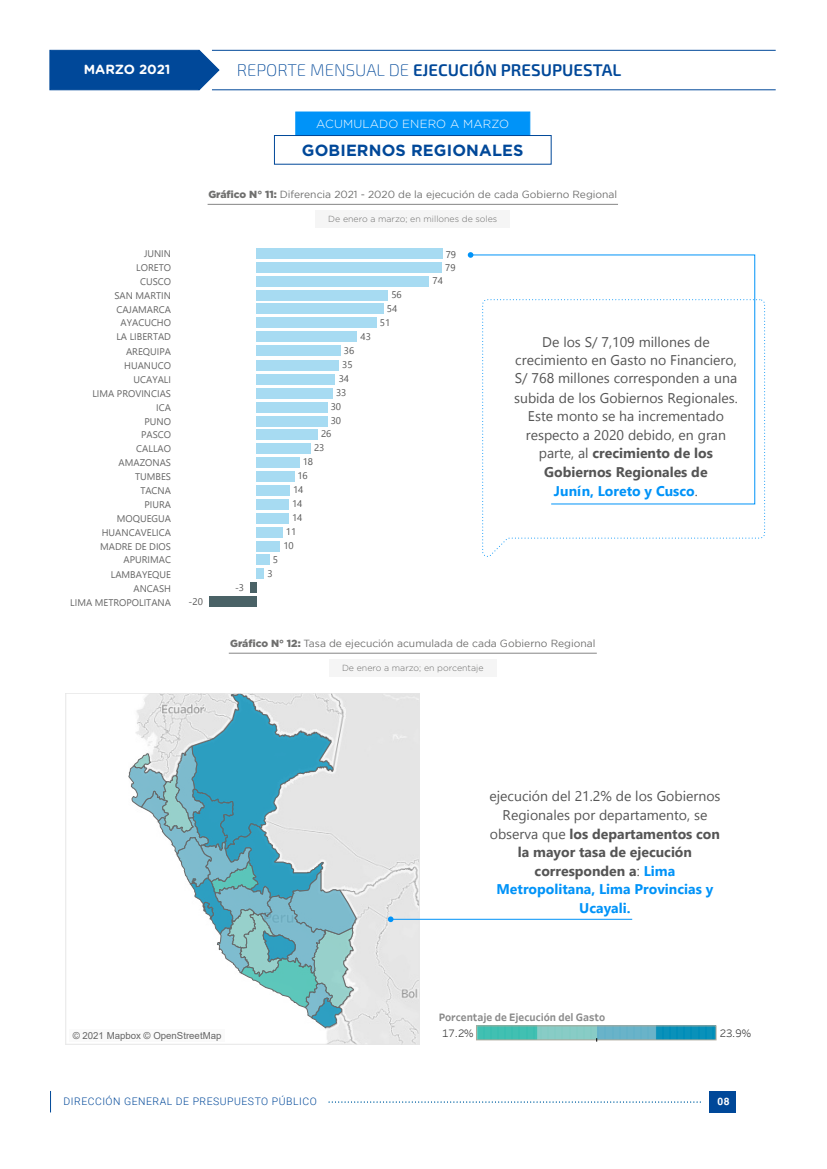
<style>
.page{position:relative;width:827px;height:1169px;background:#fff}
.page>*{position:absolute;margin:0;border:0;box-sizing:border-box;transform-origin:0 0}
.t1{font:600 16.9px "Exo 2";color:#004899}
.t2{font:700 16.2px "Gotham";letter-spacing:.01em;color:#004899}
.t3{font:14px/18.6px "Leelawadee UI 0 50";color:#555;text-align:center}
.t4{font:14px/18.6px "Leelawadee UI 0 75";color:#555;text-align:center}
.t5{font:700 13.2px "Gotham Rounded";color:#fff}
.t6{font:300 11.8px "Gotham";letter-spacing:.01em;color:#fff}
.t7{font:10.5px "Tableau Medium 0 75";color:#898989}
.t8{font:10.5px "Tableau Book 0 50";color:#333}
.t9{font:300 10.4px "Roboto";letter-spacing:.05em;color:#004899}
.t10{font:10.3px "Gotham";color:#6f6f6e}
.t11{font:700 10.3px "Helvetica LT Std";color:#fff}
.t12{font:9.7px/14px "Leelawadee UI 0 50";color:#666;text-align:right}
.t13{font:9.7px/13.2px "Leelawadee UI 0 50";color:#555;text-align:center}
.t14{font:9.7px "Arial 0 50";color:#666}
.t15{font:9.6px "Leelawadee UI";color:#555}
.t16{font:300 8.8px "Gotham";color:#6f6f6e}
.s1{font-weight:200}
.s2{font-weight:900}
.s3{font-family:"Leelawadee UI 0 50"}
.s4{color:#0093f8}
</style>
<div class="page">
<div style="left:209px;top:597px;width:47px;height:10px;background:#4a6266"></div>
<div style="left:250px;top:583px;width:6px;height:10px;background:#4a6266"></div>
<div style="left:256px;top:569px;width:8px;height:10px;background:#a7dbf2"></div>
<div style="left:256px;top:555px;width:13px;height:10px;background:#a7dbf2"></div>
<div style="left:256px;top:541px;width:24px;height:11px;background:#a7dbf2"></div>
<div style="left:256px;top:527px;width:27px;height:11px;background:#a7dbf2"></div>
<div style="left:256px;top:513px;width:33px;height:11px;background:#a7dbf2"></div>
<div style="left:256px;top:499px;width:33px;height:11px;background:#a7dbf2"></div>
<div style="left:256px;top:485px;width:34px;height:11px;background:#a7dbf2"></div>
<div style="left:256px;top:471px;width:39px;height:11px;background:#a7dbf2"></div>
<div style="left:256px;top:457px;width:43px;height:11px;background:#a7dbf2"></div>
<div style="left:256px;top:443px;width:55px;height:11px;background:#a7dbf2"></div>
<div style="left:256px;top:429px;width:62px;height:11px;background:#a7dbf2"></div>
<div style="left:256px;top:416px;width:71px;height:10px;background:#a7dbf2"></div>
<div style="left:256px;top:402px;width:71px;height:10px;background:#a7dbf2"></div>
<div style="left:256px;top:388px;width:77px;height:10px;background:#a7dbf2"></div>
<div style="left:256px;top:374px;width:79px;height:10px;background:#a7dbf2"></div>
<div style="left:256px;top:360px;width:83px;height:10px;background:#a7dbf2"></div>
<div style="left:256px;top:346px;width:84px;height:10px;background:#a7dbf2"></div>
<div style="left:256px;top:332px;width:101px;height:10px;background:#a7dbf2"></div>
<div style="left:256px;top:318px;width:120px;height:10px;background:#a7dbf2"></div>
<div style="left:256px;top:304px;width:127px;height:10px;background:#a7dbf2"></div>
<div style="left:256px;top:290px;width:132px;height:11px;background:#a7dbf2"></div>
<div style="left:256px;top:276px;width:173px;height:11px;background:#a7dbf2"></div>
<div style="left:256px;top:262px;width:185px;height:11px;background:#a7dbf2"></div>
<div style="left:256px;top:248px;width:186px;height:11px;background:#a7dbf2"></div>
<div style="left:326px;top:694px;width:93px;height:350px;background:#e5e5e5"></div>
<svg style="left:128px;top:694px;width:229px;height:335px"></svg>
<hr style="left:66px;top:693px;width:1px;height:351px;background:#e6e6e6">
<hr style="left:419px;top:693px;width:1px;height:351px;background:#e6e6e6">
<hr style="left:66px;top:693px;width:353px;height:1px;background:#e6e6e6">
<hr style="left:66px;top:1044px;width:353px;height:1px;background:#e6e6e6">
<div style="left:69px;top:1029px;width:156px;height:13px;background:#fafafa"></div>
<div style="left:476px;top:1025px;width:241px;height:15px;border:1px solid #aca899"></div>
<svg style="left:478px;top:1026px;width:238px;height:16px;background:#67b9c1"></svg>
<div style="left:710px;top:1091px;width:26px;height:21px;background:#004899"></div>
<svg style="left:50px;top:1091px;width:1px;height:21px"></svg>
<svg style="left:329px;top:1102px;width:372px;height:1px"></svg>
<div style="left:295px;top:112px;width:235px;height:24px;background:#0093f8"></div>
<div style="left:274px;top:135px;width:278px;height:30px;border:1px solid #004899"></div>
<div style="left:316px;top:211px;width:194px;height:17px;background:#f5f5f5"></div>
<hr style="left:208px;top:204px;width:410px;height:1px;background:#868686">
<div style="left:329px;top:659px;width:167px;height:18px;background:#f5f5f5"></div>
<hr style="left:229px;top:653px;width:368px;height:1px;background:#868686">
<svg style="left:482px;top:299px;width:284px;height:258px"></svg>
<svg style="left:473px;top:254px;width:283px;height:251px"></svg>
<svg style="left:468px;top:252px;width:5px;height:6px"></svg>
<hr style="left:391px;top:919px;width:241px;height:1px;background:#0093f8">
<svg style="left:388px;top:916px;width:6px;height:6px"></svg>
<hr style="left:212px;top:90px;width:564px;height:1px;background:#004899">
<hr style="left:212px;top:50px;width:564px;height:1px;background:#004899">
<div style="left:50px;top:50px;width:149px;height:40px;background:#004899;border:1px solid #004899"></div>
<svg style="left:179px;top:50px;width:41px;height:40px"></svg>
<p class="t5" style="left:84px;top:59px;width:88px">MARZO 2021</p>
<p class="t1" style="left:237px;top:60px;width:386px"><span class="s1">REPORTE MENSUAL DE</span> EJECUCIÓN PRESUPUESTAL</p>
<p class="t6" style="left:316px;top:117px;width:194px">ACUMULADO ENERO A MARZO</p>
<p class="t2" style="left:302px;top:140px;width:223px">GOBIERNOS REGIONALES</p>
<p class="t10" style="left:208px;top:188px;width:410px"><span class="s2">Gráfico N° 11:</span> Diferencia 2021 - 2020 de la ejecución de cada Gobierno Regional</p>
<p class="t12" style="left:114px;top:246px;width:58px">JUNIN<br>LORETO<br>CUSCO<br>SAN MARTIN<br>CAJAMARCA</p>
<p class="t12" style="left:92px;top:316px;width:80px">AYACUCHO<br>LA LIBERTAD<br>AREQUIPA<br>HUANUCO<br>UCAYALI<br>LIMA PROVINCIAS<br>ICA<br>PUNO</p>
<p class="t12" style="left:100px;top:427px;width:72px">PASCO<br>CALLAO<br>AMAZONAS<br>TUMBES<br>TACNA<br>PIURA<br>MOQUEGUA<br>HUANCAVELICA<br>MADRE DE DIOS</p>
<p class="t12" style="left:70px;top:553px;width:102px">APURIMAC<br>LAMBAYEQUE<br>ANCASH<br>LIMA METROPOLITANA</p>
<p class="t13" style="left:189px;top:594px;width:16px">-20</p>
<p class="t16" style="left:328px;top:214px;width:171px">De enero a marzo; en millones de soles</p>
<p class="t13" style="left:446px;top:247px;width:12px">79</p>
<p class="t15" style="left:445px;top:261px;width:12px">79</p>
<p class="t13" style="left:235px;top:580px;width:11px">-3</p>
<p class="t13" style="left:361px;top:329px;width:12px">43</p>
<p class="t13" style="left:344px;top:343px;width:12px">36</p>
<p class="t13" style="left:342px;top:357px;width:12px">35</p>
<p class="t13" style="left:339px;top:371px;width:12px">34</p>
<p class="t13" style="left:336px;top:385px;width:12px">33</p>
<p class="t13" style="left:331px;top:399px;width:12px">30</p>
<p class="t13" style="left:331px;top:413px;width:12px">30</p>
<p class="t13" style="left:314px;top:426px;width:19px;line-height:14px;text-align:left;text-indent:7px">26<br>23</p>
<p class="t13" style="left:303px;top:455px;width:12px">18</p>
<p class="t13" style="left:297px;top:469px;width:12px">16</p>
<p class="t13" style="left:293px;top:483px;width:12px">14</p>
<p class="t13" style="left:292px;top:497px;width:12px">14</p>
<p class="t13" style="left:292px;top:511px;width:12px">14</p>
<p class="t13" style="left:286px;top:525px;width:12px">11</p>
<p class="t13" style="left:283px;top:539px;width:12px">10</p>
<p class="t13" style="left:273px;top:552px;width:7px">5</p>
<p class="t13" style="left:268px;top:566px;width:7px">3</p>
<p class="t13" style="left:387px;top:288px;width:16px">56<br>54</p>
<p class="t13" style="left:380px;top:315px;width:12px">51</p>
<p class="t13" style="left:433px;top:274px;width:12px">74</p>
<p class="t3" style="left:514px;top:332px;width:225px">De los S/ 7,109 millones de crecimiento en Gasto no Financiero,<br>S/ 768 millones corresponden a una subida de los Gobiernos Regionales.<br>Este monto se ha incrementado respecto a 2020 debido, en gran</p>
<p class="t4" style="left:539px;top:443px;width:175px;line-height:18.9px"><span class="s3">parte, al</span> crecimiento de los<br>Gobiernos Regionales de<br><span class="s4">Junín, Loreto y Cusco</span><span class="s3">.</span></p>
<p class="t10" style="left:230px;top:637px;width:367px"><span class="s2">Gráfico N° 12:</span> Tasa de ejecución acumulada de cada Gobierno Regional</p>
<p class="t16" style="left:342px;top:663px;width:143px">De enero a marzo; en porcentaje</p>
<p class="t3" style="left:490px;top:786px;width:232px">ejecución del 21.2% de los Gobiernos<br>Regionales por departamento, se</p>
<p class="t4" style="left:490px;top:824px;width:232px"><span class="s3">observa que</span> los departamentos con la mayor tasa de ejecución corresponden a<span class="s3">:</span> <span class="s4">Lima<br>Metropolitana, Lima Provincias y<br>Ucayali.</span></p>
<p class="t7" style="left:439px;top:1009px;width:168px">Porcentaje de Ejecución del Gasto</p>
<p class="t14" style="left:73px;top:1029px;width:150px">© 2021 Mapbox © OpenStreetMap</p>
<p class="t8" style="left:442px;top:1026px;width:33px">17.2%</p>
<p class="t8" style="left:720px;top:1026px;width:33px">23.9%</p>
<p class="t9" style="left:64px;top:1094px;width:255px">DIRECCIÓN GENERAL DE PRESUPUESTO PÚBLICO</p>
<p class="t11" style="left:717px;top:1095px;width:13px">08</p>
</div>
